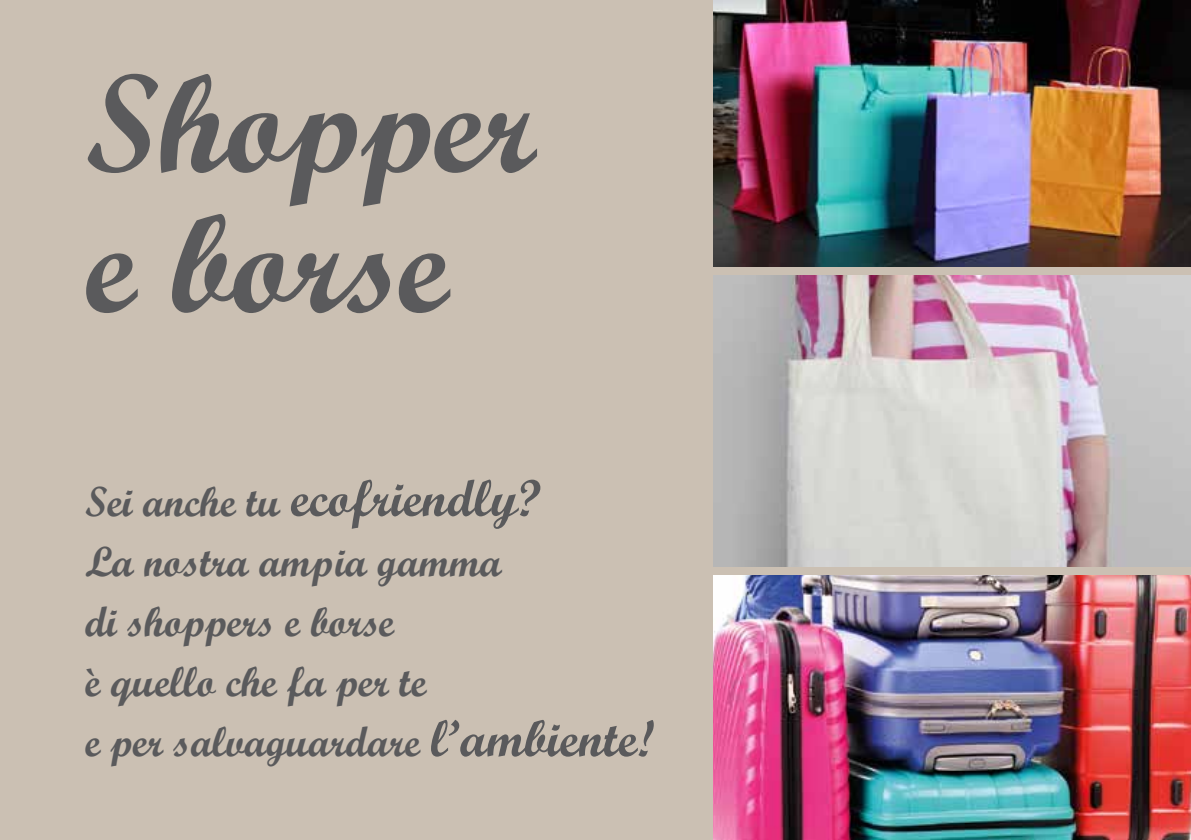
<style>
.page{position:relative;width:1191px;height:840px;background:#fff}
.page>*{position:absolute;margin:0;border:0;box-sizing:border-box;transform-origin:0 0}
.t1{font:140px/140px "Script MT Bold";color:#5a5a5c}
.t2{font:52px "Script MT Bold";color:#5a5a5c}
.t3{font:42px/60px "Script MT Bold";color:#5a5a5c}
.s1{font-size:42px}
.s2{font-size:52px}
</style>
<div class="page">
<div style="left:0;top:0;width:1191px;height:839px;background:#cbc0b3"></div>
<img style="left:713px;top:0;width:478px;height:266px">
<img style="left:713px;top:275px;width:478px;height:291px">
<img style="left:713px;top:575px;width:478px;height:264px">
<h1 class="t1" style="left:85px;top:52px;width:452px">Shopper e borse</h1>
<p class="t2" style="left:85px;top:466px;width:457px"><span class="s1">Sei anche tu</span> ecofriendly?</p>
<p class="t3" style="left:85px;top:531px;width:570px">La nostra ampia gamma<br>di shoppers e borse<br>è quello che fa per te<br>e per salvaguardare <span class="s2">l’ambiente!</span></p>
</div>
